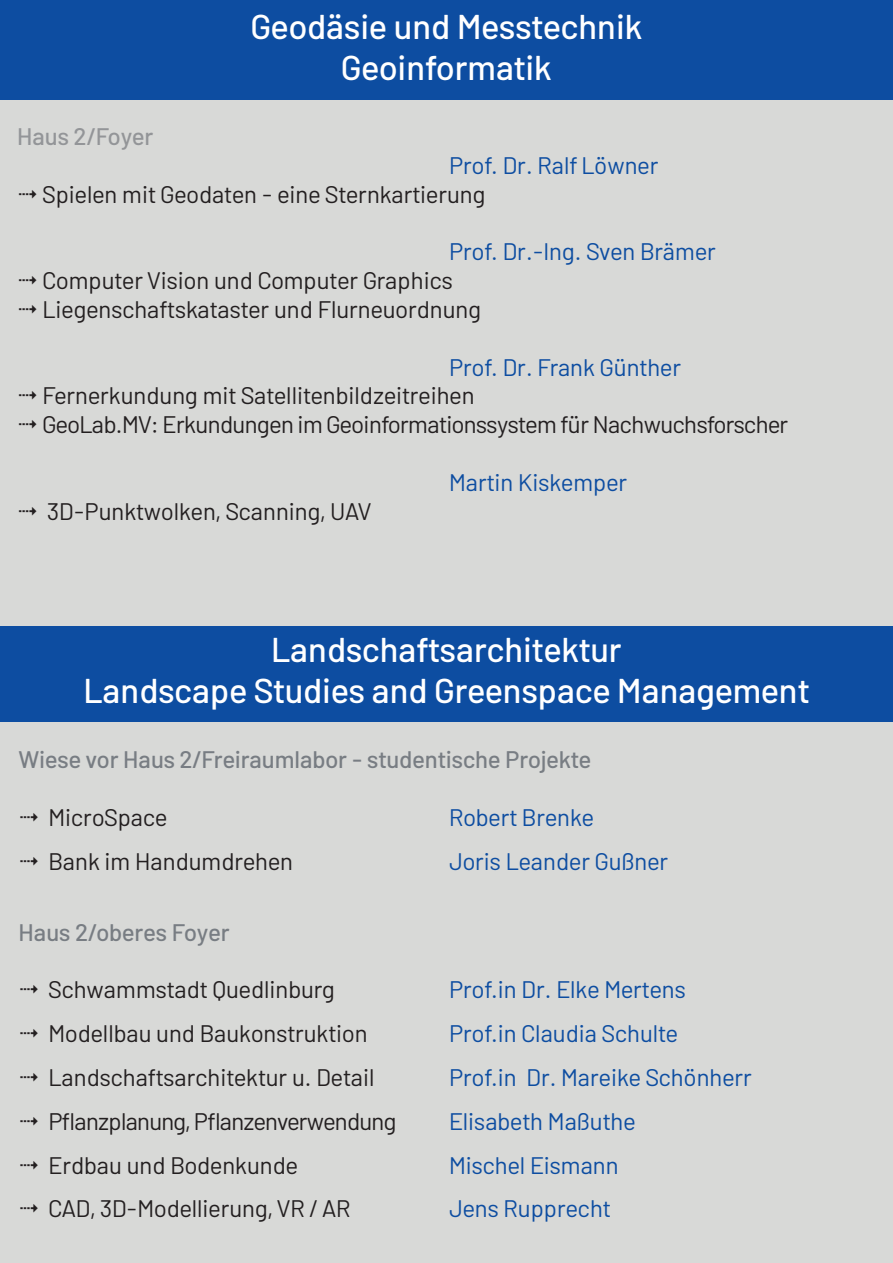
<style>
.page{position:relative;width:893px;height:1263px;background:#fff}
.page>*{position:absolute;margin:0;border:0;box-sizing:border-box;transform-origin:0 0}
.t1{font:500 34.5px/41.4px "Barlow";color:#fff;text-align:center}
.t2{font:24px "Barlow";color:#231f20}
.t3{font:24px "Barlow";color:#0d4da1}
.t4{font:500 24px "Barlow";letter-spacing:-.005em;color:#787d83}
.t5{font:24px "Barlow";letter-spacing:-.02em;color:#231f20}
.t6{font:24px "Barlow";letter-spacing:-.03em;color:#231f20}
.t7{font:500 24px "Barlow";color:#939598}
</style>
<div class="page">
<div style="left:0;top:0;width:893px;height:99px;background:#0d4da1"></div>
<div style="left:0;top:623px;width:893px;height:99px;background:#0d4da1"></div>
<div style="left:0;top:723px;width:893px;height:540px;background:#d8d9d7"></div>
<div style="left:0;top:100px;width:893px;height:525px;background:#d8d9d7"></div>
<p class="t7" style="left:17px;top:119px;width:138px">Haus 2/Foyer</p>
<p class="t1" style="left:251px;top:3px;width:393px">Geodäsie und Messtechnik<br>Geoinformatik</p>
<p class="t3" style="left:449px;top:148px;width:211px">Prof. Dr. Ralf Löwner</p>
<p class="t2" style="left:17px;top:177px;width:470px">✔ Spielen mit Geodaten - eine Sternkartierung</p>
<p class="t3" style="left:449px;top:234px;width:268px">Prof. Dr.-Ing. Sven Brämer</p>
<p class="t2" style="left:17px;top:263px;width:437px">✔ Computer Vision und Computer Graphics</p>
<p class="t2" style="left:17px;top:292px;width:466px">✔ Liegenschaftskataster und Flurneuordnung</p>
<p class="t3" style="left:449px;top:350px;width:234px">Prof. Dr. Frank Günther</p>
<p class="t2" style="left:17px;top:378px;width:459px">✔ Fernerkundung mit Satellitenbildzeitreihen</p>
<p class="t5" style="left:17px;top:407px;width:773px">✔ GeoLab.MV: Erkundungen im Geoinformationssystem für Nachwuchsforscher</p>
<p class="t3" style="left:449px;top:465px;width:180px">Martin Kiskemper</p>
<p class="t2" style="left:17px;top:494px;width:356px">✔ 3D-Punktwolken, Scanning, UAV</p>
<p class="t1" style="left:84px;top:626px;width:727px">Landschaftsarchitektur<br>Landscape Studies and Greenspace Management</p>
<p class="t4" style="left:19px;top:742px;width:574px">Wiese vor Haus 2/Freiraumlabor - studentische Projekte</p>
<p class="t2" style="left:19px;top:800px;width:150px">✔ MicroSpace</p>
<p class="t3" style="left:449px;top:800px;width:146px">Robert Brenke</p>
<p class="t2" style="left:19px;top:843px;width:276px">✔ Bank im Handumdrehen</p>
<p class="t3" style="left:449px;top:843px;width:221px">Joris Leander Gußner</p>
<p class="t4" style="left:19px;top:914px;width:213px">Haus 2/oberes Foyer</p>
<p class="t2" style="left:19px;top:972px;width:318px">✔ Schwammstadt Quedlinburg</p>
<p class="t3" style="left:449px;top:972px;width:238px">Prof.in Dr. Elke Mertens</p>
<p class="t2" style="left:19px;top:1016px;width:351px">✔ Modellbau und Baukonstruktion</p>
<p class="t3" style="left:449px;top:1016px;width:230px">Prof.in Claudia Schulte</p>
<p class="t2" style="left:19px;top:1060px;width:357px">✔ Landschaftsarchitektur u. Detail</p>
<p class="t3" style="left:449px;top:1060px;width:304px">Prof.in Dr. Mareike Schönherr</p>
<p class="t6" style="left:19px;top:1104px;width:379px">✔ Pflanzplanung, Pflanzenverwendung</p>
<p class="t3" style="left:449px;top:1104px;width:188px">Elisabeth Maßuthe</p>
<p class="t2" style="left:19px;top:1147px;width:281px">✔ Erdbau und Bodenkunde</p>
<p class="t3" style="left:449px;top:1147px;width:171px">Mischel Eismann</p>
<p class="t2" style="left:19px;top:1191px;width:334px">✔ CAD, 3D-Modellierung, VR / AR</p>
<p class="t3" style="left:449px;top:1191px;width:163px">Jens Rupprecht</p>
</div>
